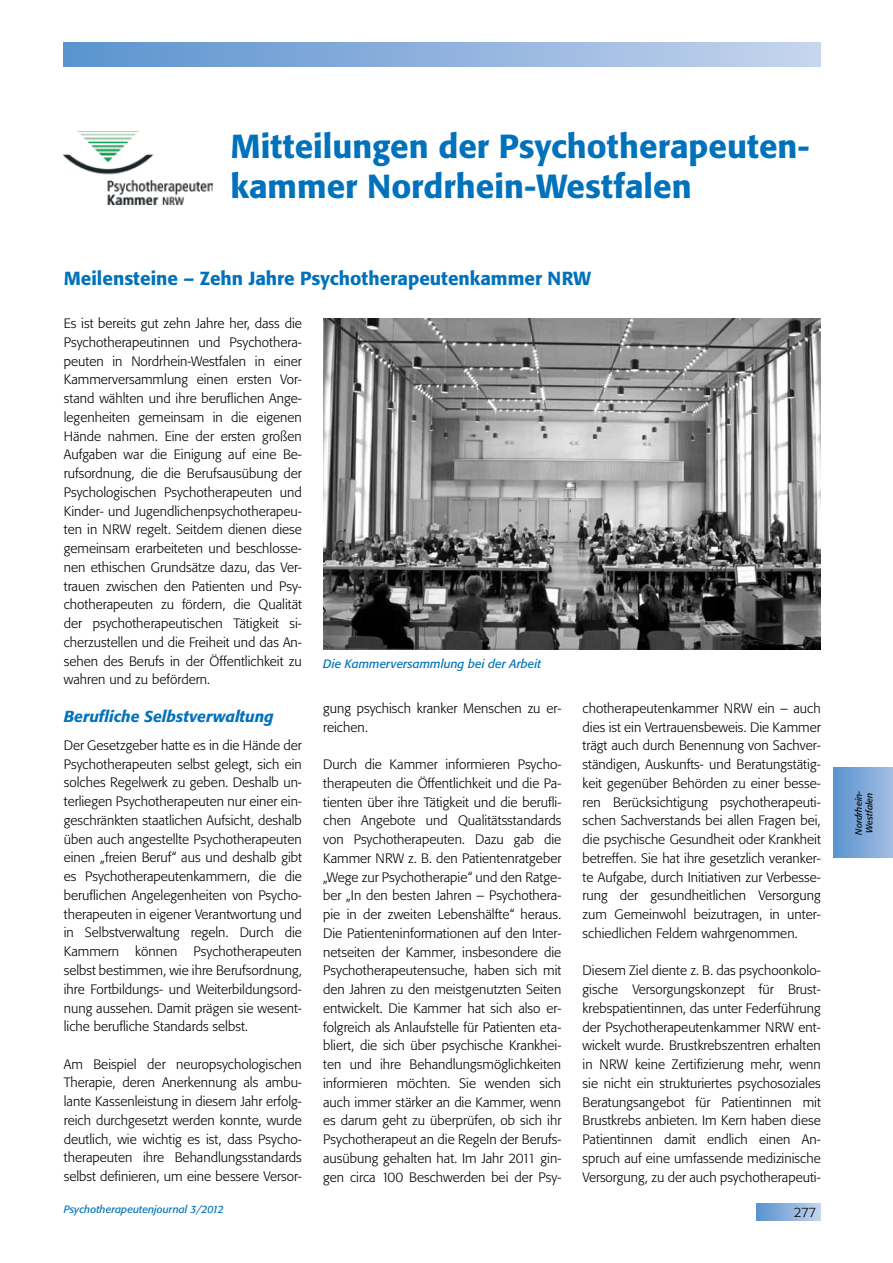
<style>
.page{position:relative;width:893px;height:1263px;background:#fff}
.page>*{position:absolute;margin:0;border:0;box-sizing:border-box;transform-origin:0 0}
.t1{font:500 33px/39.6px "Tn T Form BSK";color:#0072bc}
.t2{font:500 18.75px "Tn T Form BSK";color:#0072bc}
.t3{font:italic 500 15.75px "Tn T Form BSK";color:#0072bc}
.t4{font:300 13.5px/18.8px "Tn T Form BSK";color:#000;text-align:justify}
.t5{font:italic 12px "Tn T Form BSK";color:#0072bc}
.t6{font:italic 10.5px "Tn T Form BSK";color:#0072bc}
.t7{font:italic 9px/10.8px "Tn T Form BSK";color:#000}
</style>
<div class="page">
<div style="left:64px;top:43px;width:757px;height:24px;background:linear-gradient(to right,#5a92cf,#c6d4ee)"></div>
<div style="left:757px;top:1203px;width:64px;height:17px;background:linear-gradient(to right,#5a92ce,#c3d2ed)"></div>
<div style="left:833px;top:767px;width:60px;height:91px;background:linear-gradient(to right,#5a93cf,#a2bce3)"></div>
<img style="left:64px;top:133px;width:149px;height:71px">
<img style="left:323px;top:318px;width:498px;height:332px">
<h1 class="t1" style="left:230px;top:126px;width:581px">Mitteilungen der Psychotherapeuten&shy;kammer Nordrhein-Westfalen</h1>
<h2 class="t2" style="left:64px;top:267px;width:529px">Meilensteine – Zehn Jahre Psychotherapeutenkammer NRW</h2>
<p class="t4" style="left:64px;top:314px;width:240px">Es ist bereits gut zehn Jahre her, dass die Psychotherapeutinnen und Psychothera&shy;peuten in Nordrhein-Westfalen in einer Kammerversammlung einen ersten Vor&shy;stand wählten und ihre beruflichen Ange&shy;legenheiten gemeinsam in die eigenen Hände nahmen. Eine der ersten großen Aufgaben war die Einigung auf eine Be&shy;rufsordnung, die die Berufsausübung der Psychologischen Psychotherapeuten und Kinder- und Jugendlichenpsychotherapeu&shy;ten in NRW regelt. Seitdem dienen diese gemeinsam erarbeiteten und beschlosse&shy;nen ethischen Grundsätze dazu, das Ver&shy;trauen zwischen den Patienten und Psy&shy;chotherapeuten zu fördern, die Qualität der psychotherapeutischen Tätigkeit si&shy;cherzustellen und die Freiheit und das An&shy;sehen des Berufs in der Öffentlichkeit zu wahren und zu befördern.</p>
<p class="t3" style="left:64px;top:707px;width:211px">Berufliche Selbstverwaltung</p>
<p class="t4" style="left:64px;top:736px;width:240px">Der Gesetzgeber hatte es in die Hände der Psychotherapeuten selbst gelegt, sich ein solches Regelwerk zu geben. Deshalb un&shy;terliegen Psychotherapeuten nur einer ein&shy;geschränkten staatlichen Aufsicht, deshalb üben auch angestellte Psychotherapeuten einen „freien Beruf“ aus und deshalb gibt es Psychotherapeutenkammern, die die beruflichen Angelegenheiten von Psycho&shy;therapeuten in eigener Verantwortung und in Selbstverwaltung regeln. Durch die Kammern können Psychotherapeuten selbst bestimmen, wie ihre Berufsordnung, ihre Fortbildungs- und Weiterbildungsord&shy;nung aussehen. Damit prägen sie wesent&shy;liche berufliche Standards selbst.</p>
<p class="t4" style="left:64px;top:1055px;width:240px">Am Beispiel der neuropsychologischen Therapie, deren Anerkennung als ambu&shy;lante Kassenleistung in diesem Jahr erfolg&shy;reich durchgesetzt werden konnte, wurde deutlich, wie wichtig es ist, dass Psycho&shy;therapeuten ihre Behandlungsstandards selbst definieren, um eine bessere Versor-</p>
<p class="t5" style="left:323px;top:656px;width:219px">Die Kammerversammlung bei der Arbeit</p>
<p class="t4" style="left:323px;top:699px;width:240px">gung psychisch kranker Menschen zu er&shy;reichen.</p>
<p class="t4" style="left:323px;top:755px;width:240px">Durch die Kammer informieren Psycho&shy;therapeuten die Öffentlichkeit und die Pa&shy;tienten über ihre Tätigkeit und die berufli&shy;chen Angebote und Qualitätsstandards von Psychotherapeuten. Dazu gab die Kammer NRW z. B. den Patientenratgeber „Wege zur Psychotherapie“ und den Ratge&shy;ber „In den besten Jahren – Psychothera&shy;pie in der zweiten Lebenshälfte“ heraus.<br>Die Patienteninformationen auf den Inter&shy;netseiten der Kammer, insbesondere die Psychotherapeutensuche, haben sich mit den Jahren zu den meistgenutzten Seiten entwickelt. Die Kammer hat sich also er&shy;folgreich als Anlaufstelle für Patienten eta&shy;bliert, die sich über psychische Krankhei&shy;ten und ihre Behandlungsmöglichkeiten informieren möchten. Sie wenden sich auch immer stärker an die Kammer, wenn es darum geht zu überprüfen, ob sich ihr Psychotherapeut an die Regeln der Berufs&shy;ausübung gehalten hat. Im Jahr 2011 gin&shy;gen circa 100 Beschwerden bei der Psy-</p>
<p class="t4" style="left:583px;top:699px;width:240px">chotherapeutenkammer NRW ein – auch dies ist ein Vertrauensbeweis. Die Kammer trägt auch durch Benennung von Sachver&shy;ständigen, Auskunfts- und Beratungstätig&shy;keit gegenüber Behörden zu einer besse&shy;ren Berücksichtigung psychotherapeuti&shy;schen Sachverstands bei allen Fragen bei, die psychische Gesundheit oder Krankheit betreffen. Sie hat ihre gesetzlich veranker&shy;te Aufgabe, durch Initiativen zur Verbesse&shy;rung der gesundheitlichen Versorgung zum Gemeinwohl beizutragen, in unter&shy;schiedlichen Feldern wahrgenommen.</p>
<p class="t4" style="left:583px;top:961px;width:240px">Diesem Ziel diente z. B. das psychoonkolo&shy;gische Versorgungskonzept für Brust&shy;krebspatientinnen, das unter Federführung der Psychotherapeutenkammer NRW ent&shy;wickelt wurde. Brustkrebszentren erhalten in NRW keine Zertifizierung mehr, wenn sie nicht ein strukturiertes psychosoziales Beratungsangebot für Patientinnen mit Brustkrebs anbieten. Im Kern haben diese Patientinnen damit endlich einen An&shy;spruch auf eine umfassende medizinische Versorgung, zu der auch psychotherapeuti-</p>
<p class="t6" style="left:64px;top:1203px;width:162px">Psychotherapeutenjournal 3/2012</p>
<p class="t4" style="left:794px;top:1202px;width:24px">277</p>
<p class="t7" style="left:853px;top:835px;width:45px;rotate:-90deg">Nordrhein-<br>Westfalen</p>
</div>
